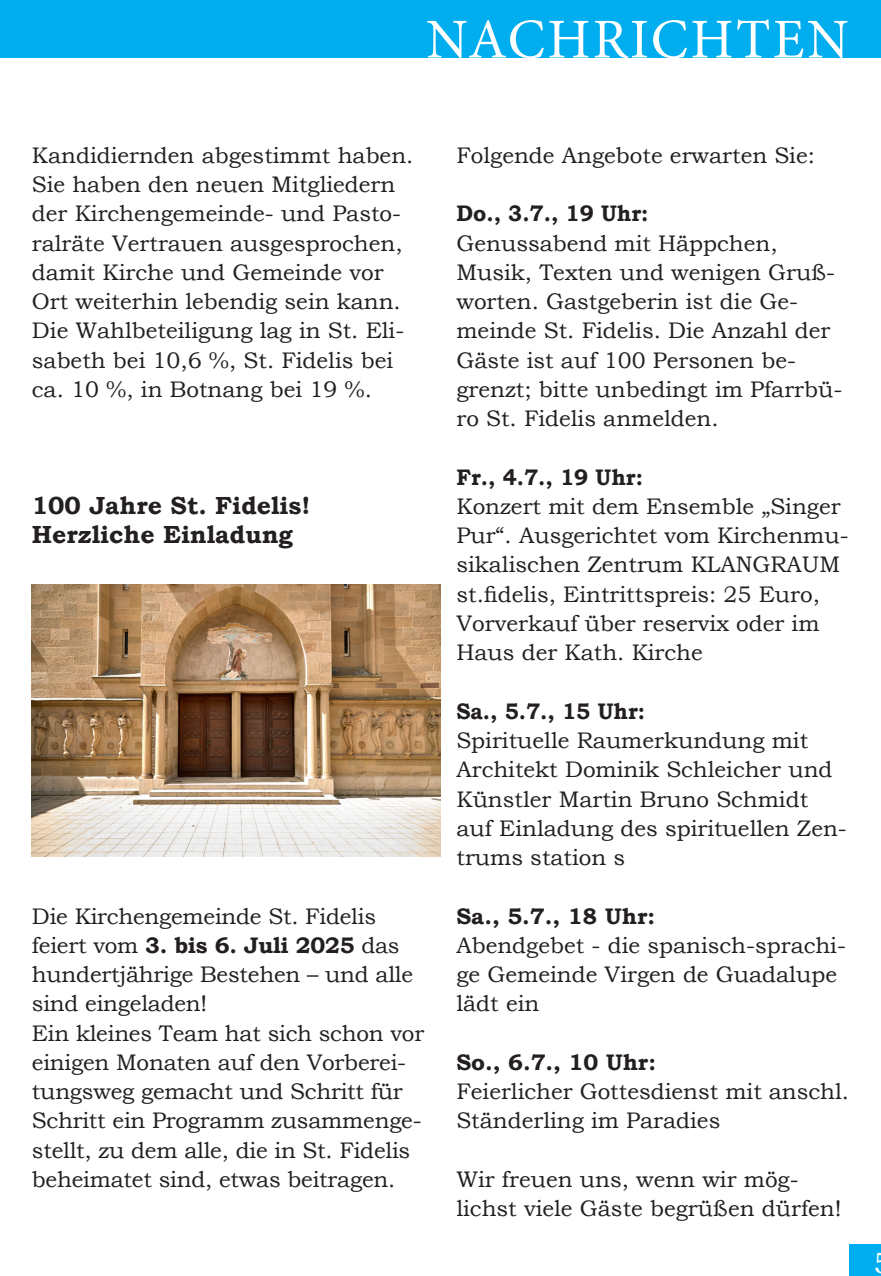
<style>
.page{position:relative;width:881px;height:1276px;background:#fff}
.page>*{position:absolute;margin:0;border:0;box-sizing:border-box;transform-origin:0 0}
.t1{font:56.25px "Minion Pro";letter-spacing:.04em;color:#fff}
.Fließtext{font:700 24.75px "Bookman Old Style";color:#231f20}
.Fließtext-2{font:22.5px/29.2px "Bookman Old Style";color:#231f20}
.Fließtext-3{font:700 22.5px "Bookman Old Style";color:#231f20;scale:.95 1}
.Fließtext-4{font:700 22.5px "Bookman Old Style";color:#231f20}
.s1{font-weight:700}
</style>
<div class="page">
<div style="left:848px;top:1244px;width:32px;height:32px;background:#00aeef"></div>
<div style="left:0;top:0;width:880px;height:57px;background:#00aeef"></div>
<img style="left:32px;top:584px;width:408px;height:272px">
<h1 class="t1" style="left:250px;top:1px;width:600px">GEISTLICHE IMPULS</h1>
<h1 class="t1" style="left:426px;top:2px;width:424px">NACHRICHTEN</h1>
<p class="Fließtext-2" style="left:32px;top:141px;width:383px">Kandidiernden abgestimmt haben.</p>
<p class="Fließtext-2" style="left:32px;top:170px;width:372px">Sie haben den neuen Mitgliedern der Kirchengemeinde- und Pasto&shy;ralräte Vertrauen ausgesprochen, damit Kirche und Gemeinde vor<br>Ort weiterhin lebendig sein kann.</p>
<p class="Fließtext-2" style="left:32px;top:316px;width:374px">Die Wahlbeteiligung lag in St. Eli&shy;sabeth bei 10,6 %, St. Fidelis bei ca. 10 %, in Botnang bei 19 %.</p>
<p class="Fließtext" style="left:32px;top:487px;width:280px">100 Jahre St. Fidelis!</p>
<p class="Fließtext" style="left:32px;top:517px;width:262px">Herzliche Einladung</p>
<p class="Fließtext-2" style="left:32px;top:901px;width:382px">Die Kirchengemeinde St. Fidelis feiert vom <span class="s1">3. bis 6. Juli 2025</span> das hundertjährige Bestehen – und alle sind eingeladen!</p>
<p class="Fließtext-2" style="left:32px;top:1018px;width:393px">Ein kleines Team hat sich schon vor einigen Monaten auf den Vorberei&shy;tungsweg gemacht und Schritt für Schritt ein Programm zusammenge&shy;stellt, zu dem alle, die in St. Fidelis beheimatet sind, etwas beitragen.</p>
<p class="Fließtext-2" style="left:456px;top:141px;width:360px">Folgende Angebote erwarten Sie:</p>
<p class="Fließtext-3" style="left:456px;top:197px;width:204px">Do., 3.7., 19 Uhr:</p>
<p class="Fließtext-2" style="left:456px;top:228px;width:322px">Genussabend mit Häppchen,</p>
<p class="Fließtext-2" style="left:456px;top:258px;width:387px">Musik, Texten und wenigen Gruß&shy;worten. Gastgeberin ist die Ge&shy;meinde St. Fidelis. Die Anzahl der<br>Gäste ist auf 100 Personen be&shy;grenzt; bitte unbedingt im Pfarrbü&shy;ro St. Fidelis anmelden.</p>
<p class="Fließtext-3" style="left:456px;top:461px;width:198px">Fr., 4.7., 19 Uhr:</p>
<p class="Fließtext-2" style="left:456px;top:492px;width:393px">Konzert mit dem Ensemble „Singer<br>Pur“. Ausgerichtet vom Kirchenmu&shy;sikalischen Zentrum KLANGRAUM st.fidelis, Eintrittspreis: 25 Euro,<br>Vorverkauf über reservix oder im<br>Haus der Kath. Kirche</p>
<p class="Fließtext-3" style="left:456px;top:695px;width:200px">Sa., 5.7., 15 Uhr:</p>
<p class="Fließtext-2" style="left:456px;top:726px;width:392px">Spirituelle Raumerkundung mit<br>Architekt Dominik Schleicher und<br>Künstler Martin Bruno Schmidt auf Einladung des spirituellen Zen&shy;trums station s</p>
<p class="Fließtext-4" style="left:456px;top:899px;width:200px">Sa., 5.7., 18 Uhr:</p>
<p class="Fließtext-2" style="left:456px;top:930px;width:391px">Abendgebet - die spanisch-sprachi&shy;ge Gemeinde Virgen de Guadalupe lädt ein</p>
<p class="Fließtext-4" style="left:456px;top:1046px;width:201px">So., 6.7., 10 Uhr:</p>
<p class="Fließtext-2" style="left:456px;top:1077px;width:394px">Feierlicher Gottesdienst mit anschl.<br>Ständerling im Paradies</p>
<p class="Fließtext-2" style="left:456px;top:1164px;width:386px">Wir freuen uns, wenn wir mög&shy;lichst viele Gäste begrüßen dürfen!</p>
</div>
